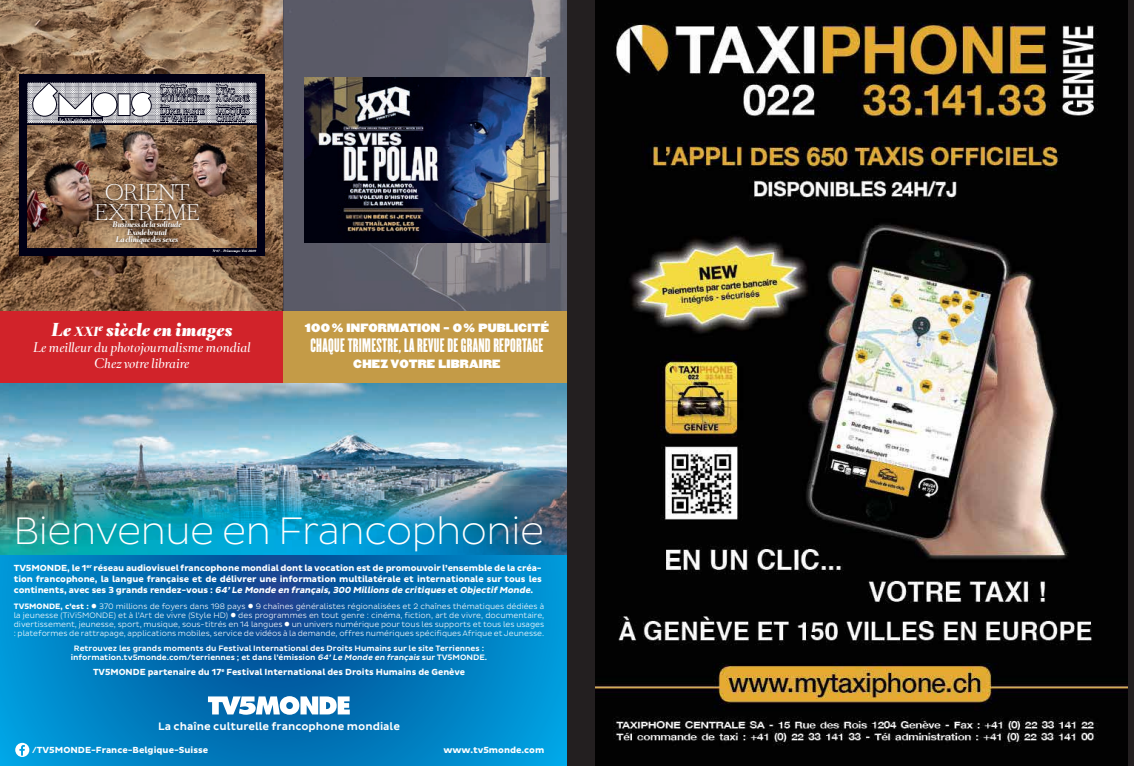
<style>
.page{position:relative;width:1134px;height:766px;background:#fff}
.page>*{position:absolute;margin:0;border:0;box-sizing:border-box;transform-origin:0 0}
.t1{font:200 39px "Pluto Sans";letter-spacing:-.03em;color:#fff}
.t2{font:300 20.1px/19.8px "Sang Bleu BP";letter-spacing:-.02em;color:#fff;text-align:center}
.t3{font:17px "Champion HTF Featherweight";letter-spacing:.015em;color:#fff}
.t4{font:italic 900 16px "Romain BP Headline";color:#fff}
.t5{font:italic 12px/15.8px "Romain BP Headline";color:#fff;text-align:center}
.t6{font:italic 900 11.2px "Romain BP Headline";color:#fff}
.t7{font:500 11px "Pluto Sans";color:#fff}
.t8{font:10.5px "Champion HTF Heavyweight";letter-spacing:.015em;color:#fff}
.t9{font:700 9px/10.8px "Pluto Sans";color:#fff;text-align:justify}
.t10{font:300 8px/9px "Pluto Sans";color:#fff;text-align:justify}
.t11{font:500 8px/9px "Pluto Sans";color:#fff;text-align:center}
.t12{font:italic 700 7px/7.4px "Romain BP Headline";letter-spacing:-.03em;color:#fff;text-align:center}
.t13{font:6.4px/7px "Romain BP Headline";color:#fff}
.t14{font:3.7px/3.7px "SIX Points";color:#fff}
.t15{font:italic 900 3.3px "Romain BP Headline";letter-spacing:.04em;color:#fff}
.t16{font:italic 900 3px "Romain BP Headline";letter-spacing:.005em;color:#fff}
.s1{font-size:16px}
.s2{font-style:italic}
.s3{font-weight:700}
</style>
<div class="page">
<div style="left:567px;top:0;width:567px;height:765px;background:#231f20"></div>
<img style="left:0;top:383px;width:567px;height:171px">
<svg style="left:0;top:555px;width:567px;height:210px;background:#0176b9"></svg>
<svg style="left:15px;top:742px;width:14px;height:14px"></svg>
<img style="left:536px;top:554px;width:31px;height:1px">
<img style="left:0;top:554px;width:330px;height:1px">
<img style="left:330px;top:554px;width:207px;height:1px">
<svg style="left:208px;top:696px;width:142px;height:18px"></svg>
<img style="left:0;top:0;width:567px;height:311px">
<div style="left:19px;top:74px;width:246px;height:182px;background:#000015"></div>
<svg style="left:28px;top:82px;width:229px;height:52px"></svg>
<img style="left:28px;top:126px;width:228px;height:121px">
<div style="left:92px;top:180px;width:110px;height:67px;background:#231f20;opacity:.75"></div>
<div style="left:0;top:311px;width:283px;height:72px;background:#d1232a"></div>
<img style="left:304px;top:77px;width:246px;height:166px">
<div style="left:283px;top:311px;width:284px;height:72px;background:#c49b47"></div>
<svg style="left:562px;top:383px;width:5px;height:7px"></svg>
<img style="left:595px;top:0;width:532px;height:765px">
<p class="t16" style="left:160px;top:84px;width:28px">Album de famille</p>
<p class="t13" style="left:160px;top:88px;width:51px">LA MAMIE<br>QUI DÉCHIRE</p>
<p class="t16" style="left:160px;top:104px;width:11px">Liban</p>
<p class="t13" style="left:160px;top:109px;width:46px">LUXE, FASTE<br>ET VANITÉ</p>
<p class="t16" style="left:216px;top:84px;width:13px">Irlande</p>
<p class="t13" style="left:216px;top:88px;width:35px">L’IVG<br>A GAGNÉ</p>
<p class="t16" style="left:216px;top:104px;width:28px">Photobiographie</p>
<p class="t13" style="left:216px;top:109px;width:35px">JACQUES<br>CHIRAC</p>
<p class="t14" style="left:28px;top:116px;width:230px">AAAAAAAAAAAAAAAAAB<br>AAAAAAAAAAAAAAAAAB</p>
<p class="t15" style="left:59px;top:117px;width:44px">Le XXI<sup>e</sup> siècle en images</p>
<h2 class="t2" style="left:95px;top:182px;width:106px">ORIENT<br>EXTRÊME</h2>
<p class="t12" style="left:113px;top:221px;width:71px">Business de la solitude<br>Exode brutal<br>La clinique des sexes</p>
<p class="t16" style="left:213px;top:249px;width:45px">N<sup>o</sup>17 — Printemps / Été 2019</p>
<h3 class="t6" style="left:52px;top:325px;width:49px"><span class="s1">Le</span> xxi</h3>
<h3 class="t4" style="left:99px;top:321px;width:135px"><sup>e</sup> siècle en images</h3>
<h3 class="t5" style="left:33px;top:339px;width:219px">Le meilleur du photojournalisme mondial<br>Chez votre libraire</h3>
<h3 class="t8" style="left:305px;top:320px;width:246px">100% INFORMATION – 0% PUBLICITÉ</h3>
<h3 class="t3" style="left:311px;top:334px;width:234px">CHAQUE TRIMESTRE, LA REVUE DE GRAND REPORTAGE</h3>
<h3 class="t8" style="left:353px;top:356px;width:149px">CHEZ VOTRE LIBRAIRE</h3>
<h1 class="t1" style="left:13px;top:508px;width:533px">Bienvenue en Francophonie</h1>
<p class="t9" style="left:14px;top:563px;width:529px">TV5MONDE, le 1<sup>er</sup> réseau audiovisuel francophone mondial dont la vocation est de promouvoir l’ensemble de la créa&shy;tion francophone, la langue française et de délivrer une information multilatérale et internationale sur tous les c o n t i n e n t s , a ve c s e s 3 g ra n d s re n d e z - vo u s : <span class="s2">64’Le Monde en français,300 Millions de critiques</span> e t <span class="s2">ObjectifMonde</span>.</p>
<p class="t10" style="left:14px;top:601px;width:532px"><span class="s3">TV5MONDE, c’est :</span> ● 370 millions de foyers dans 198 pays ● 9 chaînes généralistes régionalisées et 2 chaînes thématiques dédiées à la jeunesse (TiVi5MONDE) et à l’Art de vivre (Style HD) ● des programmes en tout genre : cinéma, fiction, art de vivre, documentaire, divertissement, jeunesse, sport, musique, sous-titrés en 14 langues ● un univers numérique pour tous les supports et tous les usages : plateformes de rattrapage, applications mobiles, service de vidéos à la demande, offres numériques spécifiques Afrique et Jeunesse.</p>
<p class="t11" style="left:71px;top:643px;width:418px">Retrouvez les grands moments du Festival International des Droits Humains sur le site Terriennes : information.tv5monde.com/terriennes ; et dans l’émission <span class="s2">64’Le Monde en français</span> sur TV5MONDE.</p>
<p class="t9" style="left:93px;top:666px;width:373px">TV5MONDE partenaire du 17<sup>e</sup> Festival International des Droits Humains de Genève</p>
<h3 class="t7" style="left:158px;top:720px;width:243px">La chaîne culturelle francophone mondiale</h3>
<p class="t9" style="left:32px;top:745px;width:178px">/TV5MONDE-France-Belgique-Suisse</p>
<p class="t9" style="left:443px;top:744px;width:102px">www.tv5monde.com</p>
</div>
